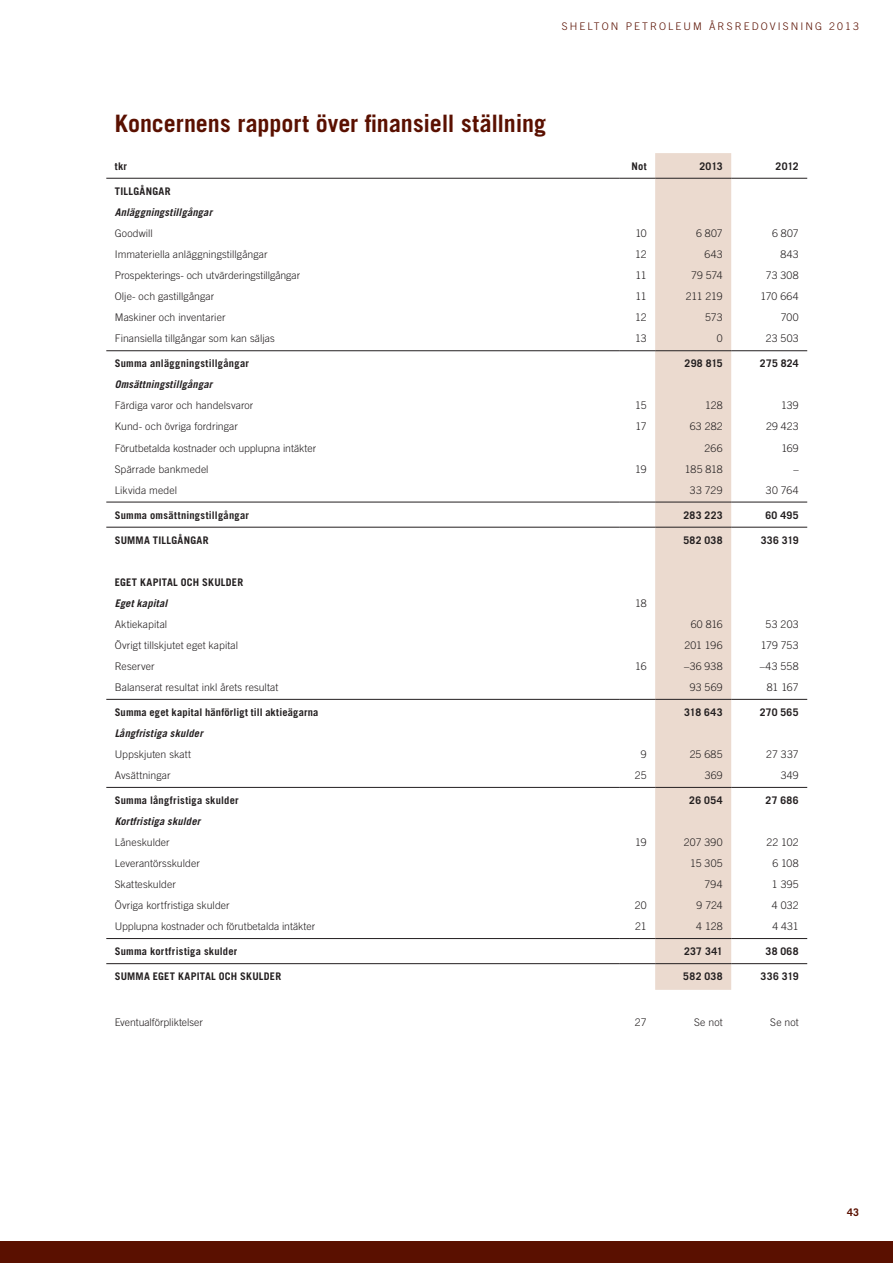
<style>
.page{position:relative;width:893px;height:1263px;background:#fff}
.page>*{position:absolute;margin:0;border:0;box-sizing:border-box;transform-origin:0 0}
.t1{font:700 24px "Trade Gothic";letter-spacing:-.005em;color:#5a1000}
.t2{font:300 10.5px "Trade Gothic";letter-spacing:.005em;color:#231f20}
.t3{font:700 10.5px "Trade Gothic";letter-spacing:.025em;color:#231f20}
.t4{font:italic 700 10.5px "Trade Gothic";letter-spacing:.015em;color:#231f20}
.t5{font:300 10.5px "Trade Gothic";letter-spacing:.2em;color:#5a1000}
.t6{font:700 10.5px "Trade Gothic";color:#5a1000}
</style>
<div class="page">
<div style="left:655px;top:153px;width:76px;height:837px;background:#ebdacf"></div>
<hr style="left:106px;top:178px;width:513px;height:1px;background:#231f20">
<hr style="left:619px;top:178px;width:36px;height:1px;background:#231f20">
<hr style="left:655px;top:178px;width:76px;height:1px;background:#231f20">
<hr style="left:731px;top:178px;width:76px;height:1px;background:#231f20">
<hr style="left:106px;top:350px;width:513px;height:1px;background:#231f20">
<hr style="left:619px;top:350px;width:36px;height:1px;background:#231f20">
<hr style="left:655px;top:350px;width:76px;height:1px;background:#231f20">
<hr style="left:731px;top:350px;width:76px;height:1px;background:#231f20">
<hr style="left:106px;top:502px;width:513px;height:1px;background:#231f20">
<hr style="left:619px;top:502px;width:36px;height:1px;background:#231f20">
<hr style="left:655px;top:502px;width:76px;height:1px;background:#231f20">
<hr style="left:731px;top:502px;width:76px;height:1px;background:#231f20">
<hr style="left:106px;top:527px;width:513px;height:1px;background:#231f20">
<hr style="left:619px;top:527px;width:36px;height:1px;background:#231f20">
<hr style="left:655px;top:527px;width:76px;height:1px;background:#231f20">
<hr style="left:731px;top:527px;width:76px;height:1px;background:#231f20">
<hr style="left:106px;top:699px;width:513px;height:1px;background:#231f20">
<hr style="left:619px;top:699px;width:36px;height:1px;background:#231f20">
<hr style="left:655px;top:699px;width:76px;height:1px;background:#231f20">
<hr style="left:731px;top:699px;width:76px;height:1px;background:#231f20">
<hr style="left:106px;top:787px;width:513px;height:1px;background:#231f20">
<hr style="left:619px;top:787px;width:36px;height:1px;background:#231f20">
<hr style="left:655px;top:787px;width:76px;height:1px;background:#231f20">
<hr style="left:731px;top:787px;width:76px;height:1px;background:#231f20">
<hr style="left:106px;top:938px;width:513px;height:1px;background:#231f20">
<hr style="left:619px;top:938px;width:36px;height:1px;background:#231f20">
<hr style="left:655px;top:938px;width:76px;height:1px;background:#231f20">
<hr style="left:731px;top:938px;width:76px;height:1px;background:#231f20">
<hr style="left:106px;top:963px;width:513px;height:1px;background:#231f20">
<hr style="left:619px;top:963px;width:36px;height:1px;background:#231f20">
<hr style="left:655px;top:963px;width:76px;height:1px;background:#231f20">
<hr style="left:731px;top:963px;width:76px;height:1px;background:#231f20">
<div style="left:0;top:1242px;width:893px;height:21px;background:#5a1000"></div>
<p class="t5" style="left:562px;top:20px;width:299px">SHELTON PETROLEUM ÅRSREDOVISNING 2013</p>
<h1 class="t1" style="left:115px;top:109px;width:433px">Koncernens rapport över finansiell ställning</h1>
<p class="t3" style="left:115px;top:160px;width:14px">tkr</p>
<p class="t3" style="left:631px;top:160px;width:17px">Not</p>
<p class="t3" style="left:699px;top:160px;width:25px">2013</p>
<p class="t3" style="left:775px;top:160px;width:25px">2012</p>
<p class="t3" style="left:115px;top:185px;width:57px">TILLGÅNGAR</p>
<p class="t4" style="left:115px;top:206px;width:99px">Anläggningstillgångar</p>
<p class="t2" style="left:115px;top:227px;width:40px">Goodwill</p>
<p class="t2" style="left:635px;top:227px;width:13px">10</p>
<p class="t2" style="left:696px;top:227px;width:28px">6 807</p>
<p class="t2" style="left:772px;top:227px;width:28px">6 807</p>
<p class="t2" style="left:115px;top:248px;width:154px">Immateriella anläggningstillgångar</p>
<p class="t2" style="left:635px;top:248px;width:13px">12</p>
<p class="t2" style="left:704px;top:248px;width:20px">643</p>
<p class="t2" style="left:780px;top:248px;width:20px">843</p>
<p class="t2" style="left:115px;top:269px;width:187px">Prospekterings- och utvärderingstillgångar</p>
<p class="t2" style="left:635px;top:269px;width:13px">11</p>
<p class="t2" style="left:691px;top:269px;width:33px">79 574</p>
<p class="t2" style="left:766px;top:269px;width:34px">73 308</p>
<p class="t2" style="left:115px;top:290px;width:101px">Olje- och gastillgångar</p>
<p class="t2" style="left:635px;top:290px;width:13px">11</p>
<p class="t2" style="left:686px;top:290px;width:38px">211 219</p>
<p class="t2" style="left:760px;top:290px;width:40px">170 664</p>
<p class="t2" style="left:115px;top:311px;width:112px">Maskiner och inventarier</p>
<p class="t2" style="left:635px;top:311px;width:13px">12</p>
<p class="t2" style="left:705px;top:311px;width:19px">573</p>
<p class="t2" style="left:781px;top:311px;width:19px">700</p>
<p class="t2" style="left:115px;top:332px;width:161px">Finansiella tillgångar som kan säljas</p>
<p class="t2" style="left:635px;top:332px;width:13px">13</p>
<p class="t2" style="left:717px;top:332px;width:7px">0</p>
<p class="t2" style="left:766px;top:332px;width:34px">23 503</p>
<p class="t3" style="left:115px;top:357px;width:136px">Summa anläggningstillgångar</p>
<p class="t3" style="left:685px;top:357px;width:40px">298 815</p>
<p class="t3" style="left:760px;top:357px;width:40px">275 824</p>
<p class="t4" style="left:115px;top:378px;width:99px">Omsättningstillgångar</p>
<p class="t2" style="left:115px;top:399px;width:140px">Färdiga varor och handelsvaror</p>
<p class="t2" style="left:635px;top:399px;width:13px">15</p>
<p class="t2" style="left:705px;top:399px;width:19px">128</p>
<p class="t2" style="left:781px;top:399px;width:19px">139</p>
<p class="t2" style="left:115px;top:420px;width:125px">Kund- och övriga fordringar</p>
<p class="t2" style="left:635px;top:420px;width:13px">17</p>
<p class="t2" style="left:690px;top:420px;width:35px">63 282</p>
<p class="t2" style="left:766px;top:420px;width:34px">29 423</p>
<p class="t2" style="left:115px;top:441px;width:203px">Förutbetalda kostnader och upplupna intäkter</p>
<p class="t2" style="left:705px;top:441px;width:20px">266</p>
<p class="t2" style="left:781px;top:441px;width:19px">169</p>
<p class="t2" style="left:115px;top:463px;width:95px">Spärrade bankmedel</p>
<p class="t2" style="left:635px;top:463px;width:13px">19</p>
<p class="t2" style="left:685px;top:463px;width:39px">185 818</p>
<p class="t2" style="left:115px;top:484px;width:64px">Likvida medel</p>
<p class="t2" style="left:690px;top:484px;width:34px">33 729</p>
<p class="t2" style="left:766px;top:484px;width:34px">30 764</p>
<p class="t3" style="left:115px;top:508px;width:136px">Summa omsättningstillgångar</p>
<p class="t3" style="left:684px;top:508px;width:41px">283 223</p>
<p class="t3" style="left:765px;top:508px;width:35px">60 495</p>
<p class="t3" style="left:115px;top:534px;width:95px">SUMMA TILLGÅNGAR</p>
<p class="t3" style="left:683px;top:534px;width:41px">582 038</p>
<p class="t3" style="left:761px;top:534px;width:40px">336 319</p>
<p class="t3" style="left:115px;top:575px;width:130px">EGET KAPITAL OCH SKULDER</p>
<p class="t4" style="left:115px;top:596px;width:54px">Eget kapital</p>
<p class="t2" style="left:635px;top:597px;width:13px">18</p>
<p class="t2" style="left:115px;top:618px;width:54px">Aktiekapital</p>
<p class="t2" style="left:691px;top:618px;width:33px">60 816</p>
<p class="t2" style="left:766px;top:618px;width:35px">53 203</p>
<p class="t2" style="left:115px;top:639px;width:125px">Övrigt tillskjutet eget kapital</p>
<p class="t2" style="left:684px;top:639px;width:40px">201 196</p>
<p class="t2" style="left:761px;top:639px;width:39px">179 753</p>
<p class="t2" style="left:115px;top:660px;width:41px">Reserver</p>
<p class="t2" style="left:635px;top:660px;width:13px">16</p>
<p class="t2" style="left:684px;top:660px;width:40px">–36 938</p>
<p class="t2" style="left:760px;top:660px;width:40px">–43 558</p>
<p class="t2" style="left:115px;top:681px;width:165px">Balanserat resultat inkl årets resultat</p>
<p class="t2" style="left:690px;top:681px;width:34px">93 569</p>
<p class="t2" style="left:767px;top:681px;width:33px">81 167</p>
<p class="t3" style="left:115px;top:706px;width:205px">Summa eget kapital hänförligt till aktieägarna</p>
<p class="t3" style="left:684px;top:706px;width:40px">318 643</p>
<p class="t3" style="left:760px;top:706px;width:40px">270 565</p>
<p class="t4" style="left:115px;top:727px;width:90px">Långfristiga skulder</p>
<p class="t2" style="left:115px;top:748px;width:78px">Uppskjuten skatt</p>
<p class="t2" style="left:641px;top:748px;width:7px">9</p>
<p class="t2" style="left:690px;top:748px;width:34px">25 685</p>
<p class="t2" style="left:766px;top:748px;width:34px">27 337</p>
<p class="t2" style="left:115px;top:769px;width:57px">Avsättningar</p>
<p class="t2" style="left:635px;top:769px;width:13px">25</p>
<p class="t2" style="left:705px;top:769px;width:19px">369</p>
<p class="t2" style="left:781px;top:769px;width:19px">349</p>
<p class="t3" style="left:115px;top:794px;width:126px">Summa långfristiga skulder</p>
<p class="t3" style="left:689px;top:794px;width:35px">26 054</p>
<p class="t3" style="left:765px;top:794px;width:35px">27 686</p>
<p class="t4" style="left:115px;top:815px;width:87px">Kortfristiga skulder</p>
<p class="t2" style="left:115px;top:836px;width:57px">Låneskulder</p>
<p class="t2" style="left:635px;top:836px;width:13px">19</p>
<p class="t2" style="left:684px;top:836px;width:40px">207 390</p>
<p class="t2" style="left:766px;top:836px;width:34px">22 102</p>
<p class="t2" style="left:115px;top:857px;width:87px">Leverantörsskulder</p>
<p class="t2" style="left:690px;top:857px;width:34px">15 305</p>
<p class="t2" style="left:772px;top:857px;width:28px">6 108</p>
<p class="t2" style="left:115px;top:878px;width:63px">Skatteskulder</p>
<p class="t2" style="left:705px;top:878px;width:19px">794</p>
<p class="t2" style="left:772px;top:878px;width:28px">1 395</p>
<p class="t2" style="left:115px;top:899px;width:116px">Övriga kortfristiga skulder</p>
<p class="t2" style="left:635px;top:899px;width:13px">20</p>
<p class="t2" style="left:697px;top:899px;width:28px">9 724</p>
<p class="t2" style="left:772px;top:899px;width:28px">4 032</p>
<p class="t2" style="left:115px;top:920px;width:202px">Upplupna kostnader och förutbetalda intäkter</p>
<p class="t2" style="left:635px;top:920px;width:13px">21</p>
<p class="t2" style="left:696px;top:920px;width:28px">4 128</p>
<p class="t2" style="left:772px;top:920px;width:28px">4 431</p>
<p class="t3" style="left:115px;top:945px;width:124px">Summa kortfristiga skulder</p>
<p class="t3" style="left:684px;top:945px;width:40px">237 341</p>
<p class="t3" style="left:765px;top:945px;width:35px">38 068</p>
<p class="t3" style="left:115px;top:970px;width:168px">SUMMA EGET KAPITAL OCH SKULDER</p>
<p class="t3" style="left:683px;top:970px;width:41px">582 038</p>
<p class="t3" style="left:761px;top:970px;width:40px">336 319</p>
<p class="t2" style="left:115px;top:1015px;width:90px">Eventualförpliktelser</p>
<p class="t2" style="left:635px;top:1015px;width:13px">27</p>
<p class="t2" style="left:694px;top:1015px;width:30px">Se not</p>
<p class="t2" style="left:770px;top:1015px;width:30px">Se not</p>
<p class="t6" style="left:847px;top:1205px;width:13px">43</p>
</div>
